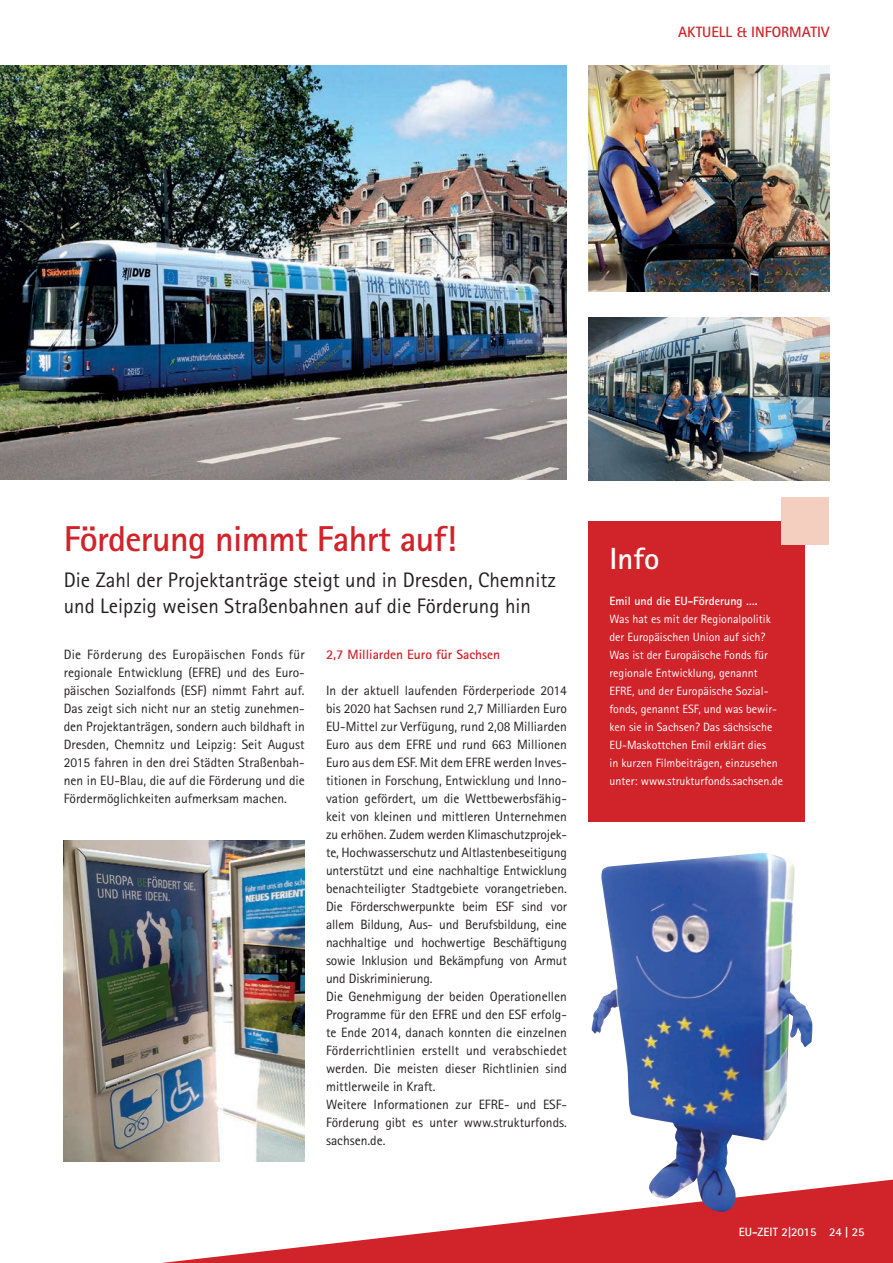
<style>
.page{position:relative;width:893px;height:1263px;background:#fff}
.page>*{position:absolute;margin:0;border:0;box-sizing:border-box;transform-origin:0 0}
.t1{font:700 36px "Rotis Sans Serif";letter-spacing:-.02em;color:#d1232a}
.t2{font:700 30.6px "Rotis Sans Serif";color:#fff}
.t3{font:21px/25.2px "Rotis Sans Serif";color:#231f20}
.t4{font:700 15px "Rotis Sans Serif";color:#d1232a}
.t5{font:13.5px/18px "Rotis Sans Serif";color:#231f20;text-align:justify}
.t6{font:700 13.5px "Rotis Sans Serif";color:#d1232a}
.t7{font:12px/18px "Rotis Sans Serif";color:#fff}
.t8{font:700 12px "Rotis Sans Serif";color:#fff}
</style>
<div class="page">
<svg style="left:162px;top:1179px;width:731px;height:84px;fill:#d1232a"></svg>
<img style="left:64px;top:840px;width:241px;height:322px">
<img style="left:0;top:65px;width:567px;height:414px">
<img style="left:588px;top:65px;width:241px;height:226px">
<img style="left:588px;top:317px;width:241px;height:163px">
<div style="left:588px;top:521px;width:217px;height:300px;background:#d1232a"></div>
<div style="left:781px;top:497px;width:48px;height:48px;background:#f4cfc0"></div>
<img style="left:591px;top:853px;width:222px;height:361px">
<p class="t4" style="left:678px;top:23px;width:153px">AKTUELL &amp; INFORMATIV</p>
<h1 class="t1" style="left:64px;top:516px;width:394px">Förderung nimmt Fahrt auf!</h1>
<h3 class="t3" style="left:64px;top:568px;width:494px">Die Zahl der Projektanträge steigt und in Dresden, Chemnitz und Leipzig weisen Straßenbahnen auf die Förderung hin</h3>
<p class="t5" style="left:64px;top:646px;width:242px">Die Förderung des Europäischen Fonds für regionale Entwicklung (EFRE) und des Euro&shy;päischen Sozialfonds (ESF) nimmt Fahrt auf.<br>Das zeigt sich nicht nur an stetig zunehmen&shy;den Projektanträgen, sondern auch bildhaft in Dresden, Chemnitz und Leipzig: Seit August 2015 fahren in den drei Städten Straßenbah&shy;nen in EU-Blau, die auf die Förderung und die Fördermöglichkeiten aufmerksam machen.</p>
<p class="t6" style="left:326px;top:646px;width:176px">2,7 Milliarden Euro für Sachsen</p>
<p class="t5" style="left:326px;top:682px;width:242px;text-align:left">In der aktuell laufenden Förderperiode 2014 bis 2020 hat Sachsen rund 2,7 Milliarden Euro EU-Mittel zur Verfügung, rund 2,08 Milliarden Euro aus dem EFRE und rund 663 Millionen Euro aus dem ESF. Mit dem EFRE werden Inves&shy;titionen in Forschung, Entwicklung und Inno&shy;vation gefördert, um die Wettbewerbsfähig&shy;keit von kleinen und mittleren Unternehmen zu erhöhen. Zudem werden Klimaschutzprojek&shy;te, Hochwasserschutz und Altlastenbeseitigung unterstützt und eine nachhaltige Entwicklung benachteiligter Stadtgebiete vorangetrieben.<br>Die Förderschwerpunkte beim ESF sind vor allem Bildung, Aus- und Berufsbildung, eine nachhaltige und hochwertige Beschäftigung sowie Inklusion und Bekämpfung von Armut und Diskriminierung.<br>Die Genehmigung der beiden Operationellen Programme für den EFRE und den ESF erfolg&shy;te Ende 2014, danach konnten die einzelnen Förderrichtlinien erstellt und verabschiedet werden. Die meisten dieser Richtlinien sind mittlerweile in Kraft.<br>Weitere Informationen zur EFRE- und ESF-Förderung gibt es unter www.strukturfonds. sachsen.de.</p>
<h2 class="t2" style="left:609px;top:540px;width:51px">Info</h2>
<p class="t8" style="left:609px;top:594px;width:150px">Emil und die EU-Förderung ….</p>
<p class="t7" style="left:609px;top:610px;width:175px">Was hat es mit der Regionalpolitik der Europäischen Union auf sich?<br>Was ist der Europäische Fonds für regionale Entwicklung, genannt EFRE, und der Europäische Sozial&shy;fonds, genannt ESF, und was bewir&shy;ken sie in Sachsen? Das sächsische EU-Maskottchen Emil erklärt dies<br>in kurzen Filmbeiträgen, einzusehen unter: www.strukturfonds.sachsen.de</p>
<p class="t8" style="left:739px;top:1224px;width:79px">EU-ZEIT 2|2015</p>
<p class="t8" style="left:829px;top:1224px;width:37px">24 | 25</p>
</div>
